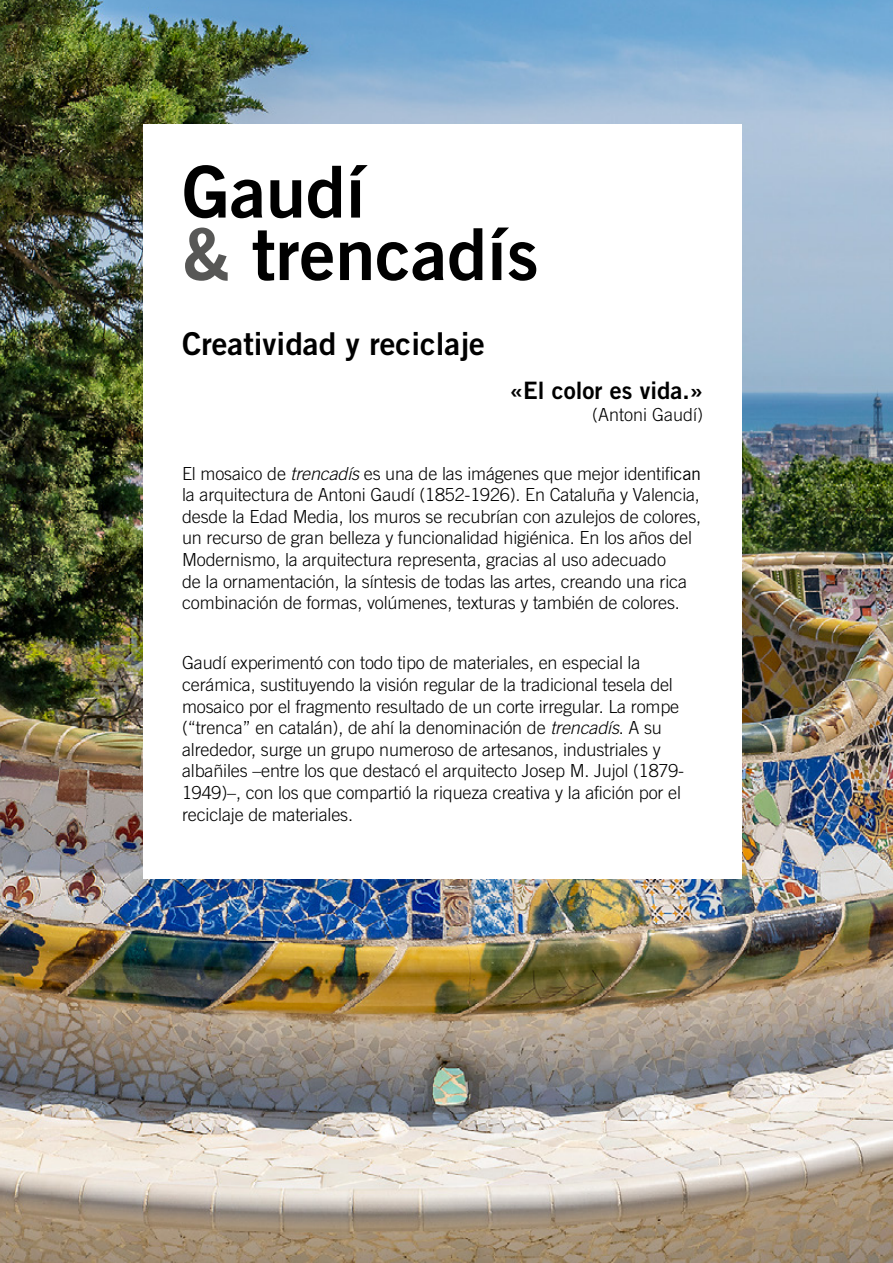
<style>
.page{position:relative;width:893px;height:1263px;background:#fff}
.page>*{position:absolute;margin:0;border:0;box-sizing:border-box;transform-origin:0 0}
.t1{font:700 71.7px/62.4px "Trade Gothic No.2";color:#000}
.t2{font:31.5px "Trade Gothic Bold Two";color:#000}
.t3{font:24px "Trade Gothic Bold Two";color:#000}
.t4{font:300 18px/21.6px "Trade Gothic";letter-spacing:-.01em;color:#000}
.s1{color:#575756}
.s2{font-style:italic}
.s3{font-weight:400}
</style>
<div class="page">
<img style="left:0;top:0;width:893px;height:1263px">
<div style="left:143px;top:124px;width:599px;height:754px;background:#fff"></div>
<h1 class="t1" style="left:182px;top:160px;width:358px">Gaudí<br><span class="s1">&amp;</span> trencadís</h1>
<h2 class="t2" style="left:182px;top:324px;width:304px">Creatividad y reciclaje</h2>
<h3 class="t3" style="left:510px;top:375px;width:195px">«El color es vida.»</h3>
<p class="t4" style="left:592px;top:403px;width:113px">(Antoni Gaudí)</p>
<p class="t4" style="left:182px;top:462px;width:520px">El mosaico de <span class="s2">trencadís</span> es una de las imágenes que mejor identifi<span class="s3">can </span>la arquitectura de Antoni Gaudí (1852-1926). En Cataluña y Valencia, desde la Edad Media, los muros se recubrían con azulejos de colores, un recurso de gran belleza y funcionalidad higiénica. En los años del Modernismo, la arquitectura representa, gracias al uso adecuado<br>de la ornamentación, la síntesis de todas las artes, creando una rica combinación de formas, volúmenes, texturas y también de colores.</p>
<p class="t4" style="left:182px;top:652px;width:504px">Gaudí experimentó con todo tipo de materiales, en especial la cerámica, sustituyendo la visión regular de la tradicional tesela del mosaico por el fragmento resultado de un corte irregular. La rompe (“trenca” en catalán), de ahí la denominación de <span class="s2">trencadís</span>. A su alrededor, surge un grupo numeroso de artesanos, industriales y albañiles –entre los que destacó el arquitecto Josep M. Jujol (1879- 1949)–, con los que compartió la riqueza creativa y la afición por el reciclaje de materiales.</p>
</div>
